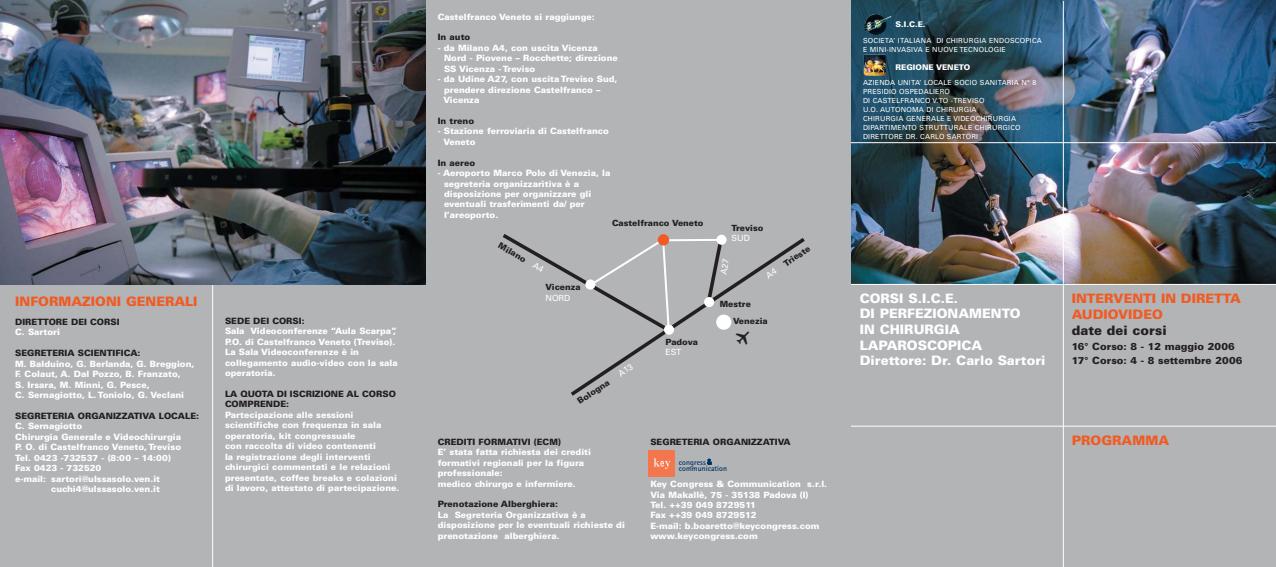
<style>
.page{position:relative;width:1276px;height:567px;background:#fff}
.page>*{position:absolute;margin:0;border:0;box-sizing:border-box;transform-origin:0 0}
.t1{font:21.4px "Transportation";color:#231f20}
.t2{font:900 13px/15.6px "Univers";color:#fff}
.t3{font:900 13px/15.6px "Univers";color:#f15a22}
.t4{font:900 13px "Univers";color:#231f20}
.t5{font:900 10px/13.4px "Univers";color:#231f20}
.t6{font:900 8.7px/10.4px "Univers";color:#fff}
.t7{font:900 8.7px/10.4px "Univers";color:#231f20}
.t8{font:900 8.5px "Univers";color:#231f20}
.t9{font:8.5px "Univers";color:#fff}
.t10{font:900 7.8px "Univers";color:#fff}
.t11{font:700 7.6px/6.5px "Rotis Sans Serif";letter-spacing:.005em;color:#003263}
.t12{font:7px/9px "Univers";letter-spacing:.03em;color:#fff}
.s1{font-weight:400;color:#fff}
.s2{font-family:"Officina Sans";font-weight:400}
</style>
<div class="page">
<div style="left:850px;top:1px;width:426px;height:566px;background:#b2b4b6"></div>
<img style="left:851px;top:1px;width:425px;height:283px">
<hr style="left:1063px;top:1px;width:1px;height:566px;background:#fff">
<hr style="left:850px;top:142px;width:426px;height:1px;background:#fff">
<hr style="left:850px;top:284px;width:426px;height:1px;background:#fff">
<hr style="left:850px;top:426px;width:426px;height:1px;background:#fff">
<div style="left:0;top:1px;width:850px;height:566px;background:#b2b4b6"></div>
<svg style="left:571px;top:238px;width:234px;height:158px"></svg>
<div style="left:716px;top:315px;width:15px;height:15px;background:#fff;border-radius:50%"></div>
<hr style="left:212px;top:1px;width:1px;height:566px;background:#fff">
<img style="left:0;top:1px;width:425px;height:283px">
<div style="left:649px;top:450px;width:26px;height:27px;background:#f4764c"></div>
<svg style="left:653px;top:458px;width:17px;height:11px"></svg>
<img style="left:864px;top:14px;width:27px;height:21px">
<img style="left:863px;top:55px;width:23px;height:21px">
<svg style="left:617px;top:363px;width:16px;height:14px"></svg>
<svg style="left:502px;top:234px;width:227px;height:101px"></svg>
<h2 class="t3" style="left:15px;top:295px;width:184px">INFORMAZIONI GENERALI</h2>
<p class="t7" style="left:15px;top:317px;width:106px">DIRETTORE DEI CORSI</p>
<p class="t6" style="left:15px;top:328px;width:46px">C. Sartori</p>
<p class="t7" style="left:15px;top:349px;width:127px">SEGRETERIA SCIENTIFICA:</p>
<p class="t6" style="left:15px;top:359px;width:181px">M. Balduino, G. Berlanda, G. Breggion, F. Colaut, A. Dal Pozzo, B. Franzato,<br>S. Irsara, M. Minni, G. Pesce,<br>C. Sernagiotto, L. Toniolo, G. Veclani</p>
<p class="t7" style="left:15px;top:411px;width:185px">SEGRETERIA ORGANIZZATIVA LOCALE:</p>
<p class="t6" style="left:15px;top:422px;width:68px">C. Sernagiotto</p>
<p class="t6" style="left:15px;top:432px;width:167px">Chirurgia Generale e Videochirurgia</p>
<p class="t6" style="left:15px;top:443px;width:167px">P. O. di Castelfranco Veneto, Treviso</p>
<p class="t6" style="left:15px;top:453px;width:157px">Tel. 0423 -732537 - (8:00 – 14:00)</p>
<p class="t6" style="left:15px;top:464px;width:88px">Fax 0423 - 732520</p>
<p class="t6" style="left:15px;top:474px;width:146px">e-mail: sartori@ulssasolo.ven.it</p>
<p class="t6" style="left:51px;top:484px;width:110px">cuchi4@ulssasolo.ven.it</p>
<p class="t7" style="left:225px;top:316px;width:81px">SEDE DEI CORSI:</p>
<p class="t6" style="left:225px;top:327px;width:174px">Sala Videoconferenze “Aula Scarpa”,<br>P.O. di Castelfranco Veneto (Treviso).<br>La Sala Videoconferenze è in collegamento audio-video con la sala operatoria.</p>
<p class="t7" style="left:225px;top:389px;width:172px">LA QUOTA DI ISCRIZIONE AL CORSO<br>COMPRENDE:</p>
<p class="t6" style="left:225px;top:410px;width:176px">Partecipazione alle sessioni scientifiche con frequenza in sala operatoria, kit congressuale<br>con raccolta di video contenenti<br>la registrazione degli interventi chirurgici commentati e le relazioni presentate, coffee breaks e colazioni di lavoro, attestato di partecipazione.</p>
<p class="t6" style="left:438px;top:12px;width:159px">Castelfranco Veneto si raggiunge:</p>
<p class="t7" style="left:438px;top:33px;width:34px">In auto</p>
<p class="t6" style="left:444px;top:43px;width:175px;text-indent:-6px">- da Milano A4, con uscita Vicenza<br>Nord - Piovene – Rocchette; direzione<br>SS Vicenza - Treviso</p>
<p class="t6" style="left:443px;top:75px;width:176px;text-indent:-6px">- da Udine A27, con uscita Treviso Sud, prendere direzione Castelfranco –<br>Vicenza</p>
<p class="t7" style="left:438px;top:116px;width:38px">In treno</p>
<p class="t6" style="left:443px;top:127px;width:167px;text-indent:-6px">- Stazione ferroviaria di Castelfranco<br>Veneto</p>
<p class="t7" style="left:438px;top:158px;width:39px">In aereo</p>
<p class="t6" style="left:444px;top:169px;width:168px;text-indent:-6px">- Aeroporto Marco Polo di Venezia, la segreteria organizzarìtiva è a disposizione per organizzare gli eventuali trasferimenti da/ per l’areoporto.</p>
<p class="t8" style="left:612px;top:220px;width:93px">Castelfranco Veneto</p>
<p class="t8" style="left:501px;top:242px;width:52px;rotate:30deg">Milano <span class="s1">A4</span></p>
<p class="t8" style="left:545px;top:284px;width:37px">Vicenza</p>
<p class="t9" style="left:545px;top:294px;width:27px">NORD</p>
<p class="t8" style="left:576px;top:399px;width:38px;rotate:-34deg">Bologna</p>
<p class="t8" style="left:665px;top:339px;width:34px">Padova</p>
<p class="t9" style="left:665px;top:349px;width:17px">EST</p>
<p class="t8" style="left:731px;top:225px;width:33px">Treviso</p>
<p class="t9" style="left:731px;top:235px;width:20px">SUD</p>
<p class="t8" style="left:720px;top:301px;width:33px">Mestre</p>
<p class="t8" style="left:765px;top:274px;width:53px;rotate:-34deg"><span class="s1">A4</span> Trieste</p>
<p class="t8" style="left:733px;top:317px;width:36px">Venezia</p>
<h1 class="t1" style="left:734px;top:327px;width:20px">f</h1>
<p class="t7" style="left:438px;top:437px;width:125px">CREDITI FORMATIVI (ECM)</p>
<p class="t6" style="left:438px;top:448px;width:155px">E’ stata fatta richiesta dei crediti formativi regionali per la figura professionale:<br>medico chirurgo e infermiere.</p>
<p class="t7" style="left:438px;top:500px;width:122px">Prenotazione Alberghiera:</p>
<p class="t6" style="left:438px;top:510px;width:189px">La Segreteria Organizzativa è a disposizione per le eventuali richieste di prenotazione alberghiera.</p>
<p class="t7" style="left:650px;top:437px;width:142px">SEGRETERIA ORGANIZZATIVA</p>
<p class="t6" style="left:650px;top:479px;width:178px">Key Congress &amp; Communication s.r.l.<br>Via Makallè, 75 - 35138 Padova (I)<br>Tel. ++39 049 8729511<br>Fax ++39 049 8729512<br>E-mail: b.boaretto@keycongress.com www.keycongress.com</p>
<p class="t11" style="left:679px;top:460px;width:50px">congress <span class="s2">&amp; </span>communication</p>
<p class="t10" style="left:895px;top:21px;width:31px">S.I.C.E.</p>
<p class="t10" style="left:895px;top:64px;width:76px">REGIONE VENETO</p>
<p class="t12" style="left:863px;top:37px;width:180px">SOCIETA’ ITALIANA DI CHIRURGIA ENDOSCOPICA<br>E MINI-INVASIVA E NUOVE TECNOLOGIE</p>
<p class="t12" style="left:863px;top:79px;width:175px">AZIENDA UNITA’ LOCALE SOCIO SANITARIA N° 8<br>PRESIDIO OSPEDALIERO<br>DI CASTELFRANCO V.TO -TREVISO<br>U.O. AUTONOMA DI CHIRURGIA<br>CHIRURGIA GENERALE E VIDEOCHIRURGIA<br>DIPARTIMENTO STRUTTURALE CHIRURGICO<br>DIRETTORE DR. CARLO SARTORI</p>
<h2 class="t2" style="left:860px;top:291px;width:187px">CORSI S.I.C.E.<br>DI PERFEZIONAMENTO<br>IN CHIRURGIA<br>LAPAROSCOPICA<br>Direttore: Dr. Carlo Sartori</h2>
<h2 class="t3" style="left:1071px;top:292px;width:171px">INTERVENTI IN DIRETTA<br>AUDIOVIDEO</h2>
<h2 class="t4" style="left:1071px;top:325px;width:96px">date dei corsi</h2>
<p class="t5" style="left:1071px;top:341px;width:172px">16° Corso: 8 - 12 maggio 2006<br>17° Corso: 4 - 8 settembre 2006</p>
<h2 class="t3" style="left:1071px;top:434px;width:99px">PROGRAMMA</h2>
</div>
